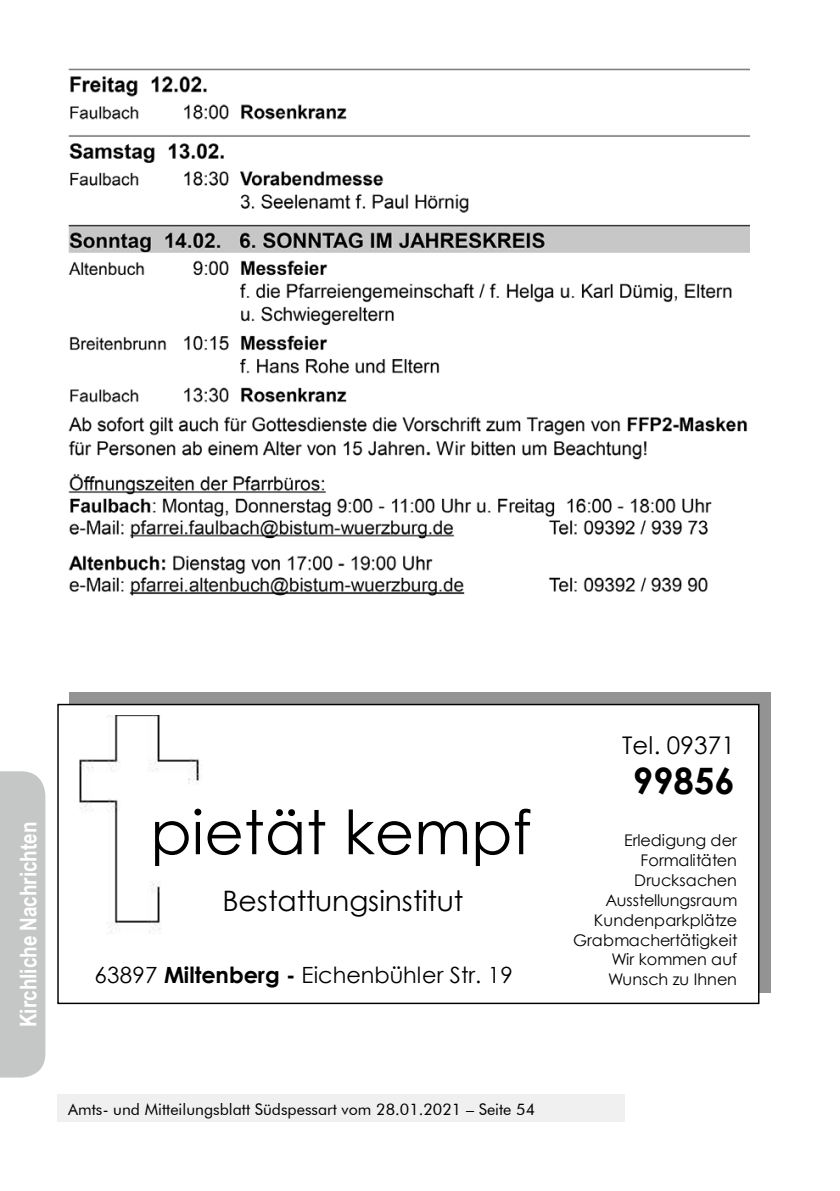
<style>
.page{position:relative;width:840px;height:1191px;background:#fff}
.page>*{position:absolute;margin:0;border:0;box-sizing:border-box;transform-origin:0 0}
.t1{font:60.8px "Century Gothic";color:#000}
.t2{font:700 36.4px "Century Gothic";color:#000}
.t3{font:28.2px "Century Gothic";letter-spacing:-.005em;color:#000}
.t4{font:24.2px "Century Gothic";letter-spacing:.005em;color:#000}
.t5{font:700 23px "Arial Narrow";color:#fff}
.t6{font:22.4px "Century Gothic";color:#000}
.t7{font:16px/19.8px "Century Gothic";color:#000;text-align:right}
.t8{font:16px "Futura BT";color:#000}
.s1{font-weight:700}
</style>
<div class="page">
<div style="left:70px;top:692px;width:700px;height:300px;background:#939393"></div>
<div style="left:58px;top:704px;width:700px;height:299px;background:#fff"></div>
<img style="left:79px;top:715px;width:121px;height:219px">
<div style="left:57px;top:1095px;width:567px;height:27px;background:#f0f0f0"></div>
<img style="left:68px;top:68px;width:681px;height:528px">
<div style="left:0;top:771px;width:45px;height:306px;background:#c5c6c6"></div>
<h3 class="t5" style="left:11px;top:1027px;width:207px;rotate:-90deg">Kirchliche Nachrichten</h3>
<h1 class="t1" style="left:150px;top:789px;width:382px">pietät kempf</h1>
<h3 class="t3" style="left:222px;top:880px;width:242px">Bestattungsinstitut</h3>
<h3 class="t6" style="left:94px;top:959px;width:419px">63897 <span class="s1">Miltenberg -</span> Eichenbühler Str. 19</h3>
<p class="t8" style="left:68px;top:1099px;width:468px">Amts- und Mitteilungsblatt Südspessart vom 28.01.2021 – Seite 54</p>
<h3 class="t4" style="left:621px;top:728px;width:114px">Tel. 09371</h3>
<h2 class="t2" style="left:632px;top:753px;width:103px">99856</h2>
<p class="t7" style="left:572px;top:830px;width:166px">Erledigung der<br>Formalitäten<br>Drucksachen<br>Ausstellungsraum<br>Kundenparkplätze<br>Grabmachertätigkeit<br>Wir kommen auf<br>Wunsch zu Ihnen</p>
</div>
